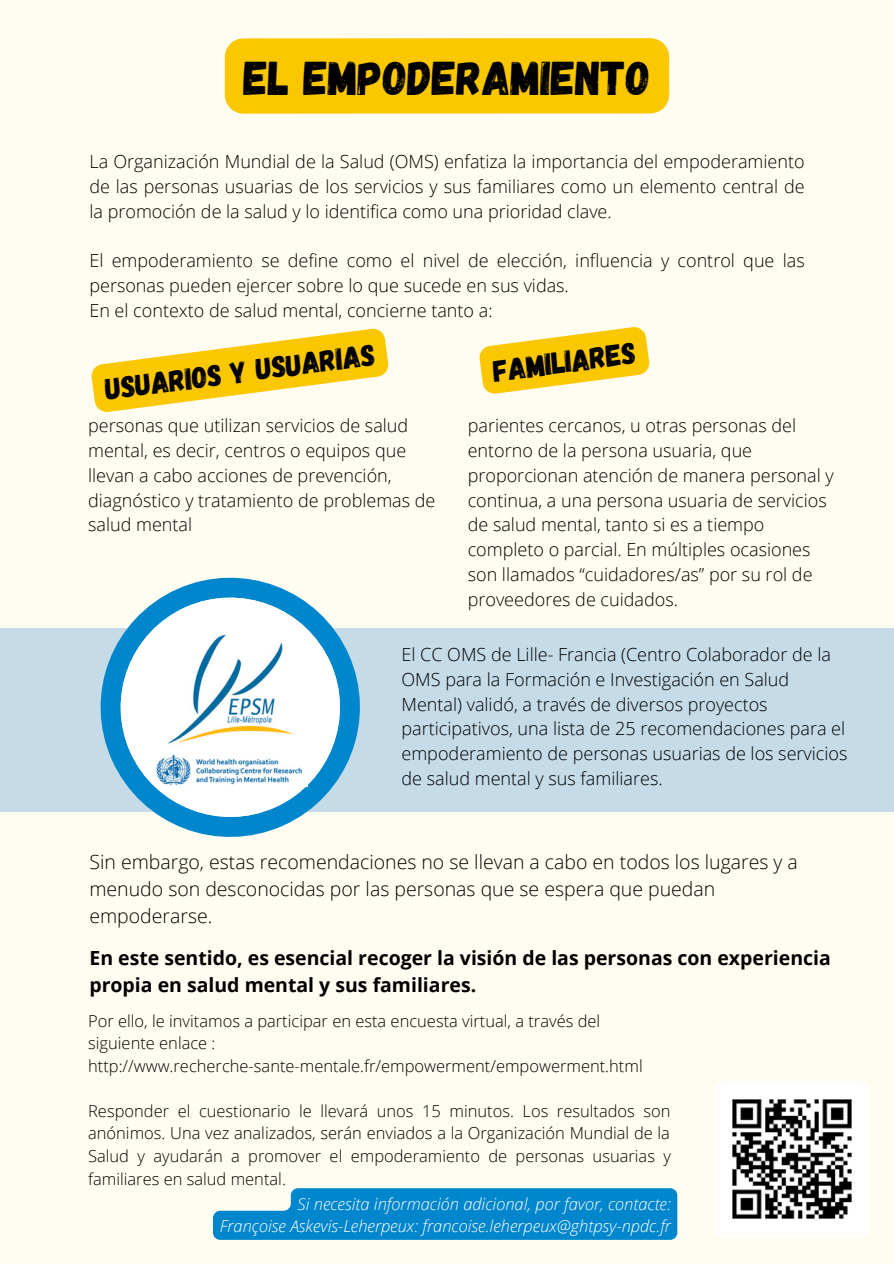
<style>
.page{position:relative;width:894px;height:1264px;background:#fff}
.page>*{position:absolute;margin:0;border:0;box-sizing:border-box;transform-origin:0 0}
.t1{font:47.25px "Gagalin";color:#000}
.t2{font:30.15px "Gagalin";color:#000}
.t3{font:300 19.5px/27px "Open Sans";color:#000}
.t4{font:700 19.5px/27px "Open Sans";color:#000}
.t5{font:300 18px/24.8px "Open Sans";color:#000}
.t6{font:300 16.5px/22.5px "Open Sans";color:#000}
.t7{font:italic 300 16.5px "Open Sans";color:#fff}
</style>
<div class="page">
<div style="left:0;top:0;width:893px;height:1263px;background:#fffdf1"></div>
<div style="left:0;top:628px;width:893px;height:184px;background:#c5dbe8"></div>
<svg style="left:100px;top:577px;width:260px;height:260px"></svg>
<div style="left:225px;top:38px;width:444px;height:76px;background:#fac700"></div>
<svg style="left:91px;top:328px;width:298px;height:84px"></svg>
<svg style="left:479px;top:327px;width:171px;height:67px"></svg>
<svg style="left:213px;top:1188px;width:464px;height:51px;background:#148fcf"></svg>
<img style="left:716px;top:1083px;width:151px;height:151px">
<img style="left:155px;top:632px;width:152px;height:154px">
<p class="t1" style="left:244px;top:48px;width:408px">EL EMPODERAMIENTO</p>
<p class="t5" style="left:89px;top:149px;width:716px;text-align:justify">La Organización Mundial de la Salud (OMS) enfatiza la importancia del empoderamiento de las personas usuarias de los servicios y sus familiares como un elemento central de la promoción de la salud y lo identifica como una prioridad clave.</p>
<p class="t5" style="left:89px;top:248px;width:716px">El empoderamiento se define como el nivel de elección, influencia y control que las personas pueden ejercer sobre lo que sucede en sus vidas.</p>
<p class="t5" style="left:89px;top:297px;width:404px">En el contexto de salud mental, concierne tanto a:</p>
<p class="t2" style="left:103px;top:369px;width:273px;rotate:-7deg">USUARIOS Y USUARIAS</p>
<p class="t2" style="left:491px;top:351px;width:145px;rotate:-7deg">FAMILIARES</p>
<p class="t5" style="left:88px;top:413px;width:321px">personas que utilizan servicios de salud mental, es decir, centros o equipos que</p>
<p class="t5" style="left:88px;top:462px;width:349px">llevan a cabo acciones de prevención, diagnóstico y tratamiento de problemas de salud mental</p>
<p class="t5" style="left:467px;top:413px;width:367px">parientes cercanos, u otras personas del entorno de la persona usuaria, que proporcionan atención de manera personal y continua, a una persona usuaria de servicios de salud mental, tanto si es a tiempo completo o parcial. En múltiples ocasiones son llamados “cuidadores/as” por su rol de</p>
<p class="t5" style="left:467px;top:586px;width:212px">proveedores de cuidados.</p>
<p class="t5" style="left:401px;top:641px;width:431px">El CC OMS de Lille- Francia (Centro Colaborador de la<br>OMS para la Formación e Investigación en Salud</p>
<p class="t5" style="left:401px;top:691px;width:447px">Mental) validó, a través de diversos proyectos participativos, una lista de 25 recomendaciones para el empoderamiento de personas usuarias de los servicios de salud mental y sus familiares.</p>
<p class="t3" style="left:89px;top:848px;width:709px">Sin embargo, estas recomendaciones no se llevan a cabo en todos los lugares y a menudo son desconocidas por las personas que se espera que puedan empoderarse.</p>
<p class="t4" style="left:89px;top:943px;width:742px">En este sentido, es esencial recoger la visión de las personas con experiencia propia en salud mental y sus familiares.</p>
<p class="t6" style="left:88px;top:1009px;width:513px">Por ello, le invitamos a participar en esta encuesta virtual, a través del siguiente enlace :</p>
<p class="t6" style="left:88px;top:1054px;width:556px">http://www.recherche-sante-mentale.fr/empowerment/empowerment.html</p>
<p class="t6" style="left:88px;top:1099px;width:584px;text-align:justify">Responder el cuestionario le llevará unos 15 minutos. Los resultados son anónimos. Una vez analizados, serán enviados a la Organización Mundial de la Salud y ayudarán a promover el empoderamiento de personas usuarias y familiares en salud mental.</p>
<p class="t7" style="left:297px;top:1191px;width:375px">Si necesita información adicional, por favor, contacte:</p>
<p class="t7" style="left:219px;top:1214px;width:452px">Françoise Askevis-Leherpeux: francoise.leherpeux@ghtpsy-npdc.fr</p>
</div>
